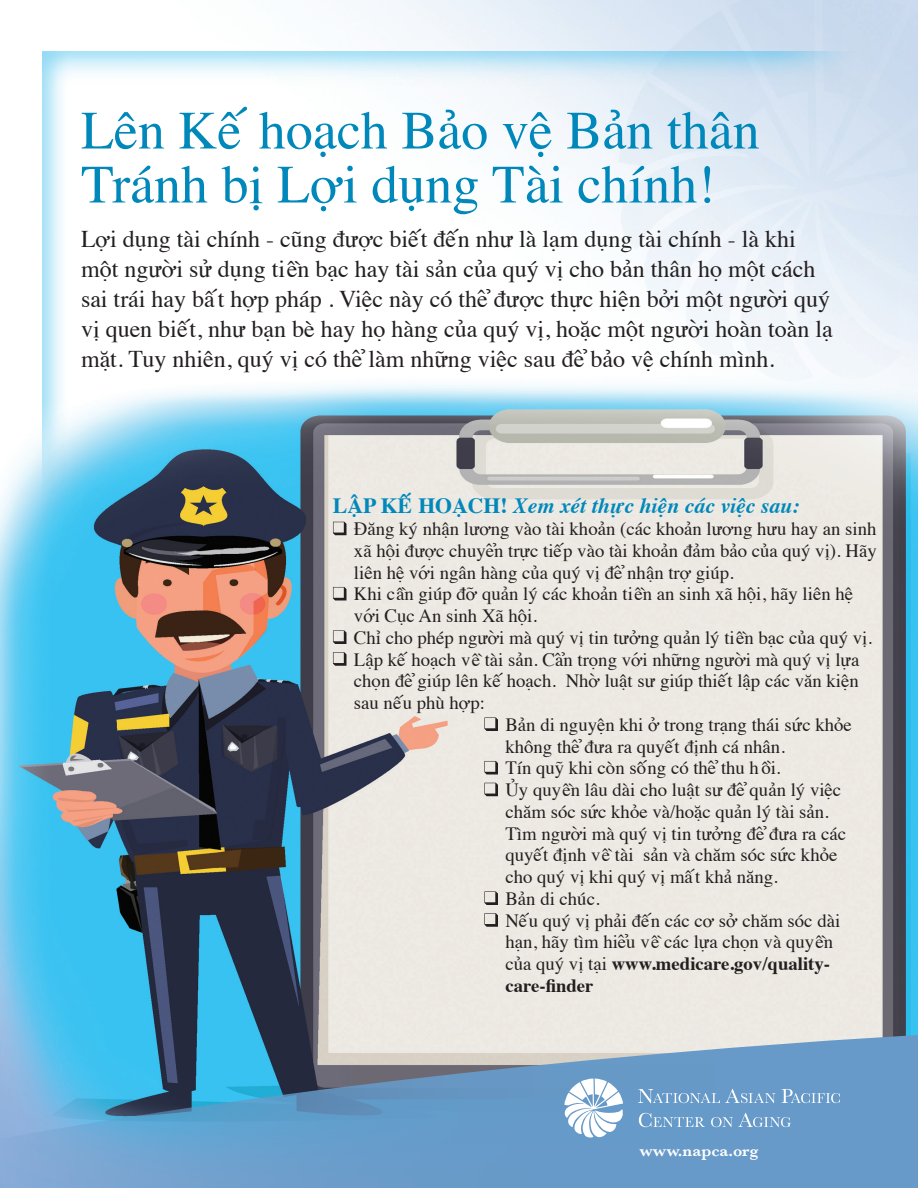
<style>
.page{position:relative;width:918px;height:1188px;background:#fff}
.page>*{position:absolute;margin:0;border:0;box-sizing:border-box;transform-origin:0 0}
.t1{font:54px/54px "Times";color:#08b}
.t2{font:24px/30px "Times";color:#231f20}
.t3{font:italic 700 21.75px "Times";color:#08b}
.t4{font:18.75px/21.8px "Times";color:#231f20}
.t5{font:600 16.5px "Baskerville";color:#fff}
.s1{font-style:normal}
.s2{font-weight:700}
</style>
<div class="page">
<img style="left:0;top:0;width:918px;height:1034px">
<div style="left:861px;top:313px;width:57px;height:69px;background:#eff4fa"></div>
<svg style="left:618px;top:0;width:300px;height:313px;background:#d2e0f0"></svg>
<svg style="left:0;top:1034px;width:918px;height:154px;background:#6ea1c8"></svg>
<svg style="left:564px;top:1079px;width:60px;height:59px"></svg>
<svg style="left:638px;top:1089px;width:138px;height:14px;background:#80aad0"></svg>
<svg style="left:782px;top:1089px;width:58px;height:14px"></svg>
<svg style="left:639px;top:1113px;width:66px;height:14px"></svg>
<svg style="left:711px;top:1113px;width:80px;height:14px"></svg>
<img style="left:42px;top:52px;width:819px;height:449px">
<svg style="left:333px;top:522px;width:14px;height:13px"></svg>
<svg style="left:333px;top:587px;width:14px;height:13px"></svg>
<svg style="left:333px;top:630px;width:14px;height:14px"></svg>
<svg style="left:333px;top:652px;width:14px;height:14px"></svg>
<svg style="left:484px;top:717px;width:14px;height:14px"></svg>
<svg style="left:484px;top:761px;width:14px;height:13px"></svg>
<svg style="left:484px;top:783px;width:14px;height:13px"></svg>
<svg style="left:484px;top:891px;width:14px;height:14px"></svg>
<svg style="left:484px;top:913px;width:14px;height:14px"></svg>
<p class="t1" style="left:81px;top:99px;width:680px">Lên Kế hoạch Bảo vệ Bản thân<br>Tránh bị Lợi dụng Tài chính!</p>
<p class="t2" style="left:81px;top:222px;width:753px">Lợi dụng tài chính - cũng được biết đến như là lạm dụng tài chính - là khi một người sử dụng tiền bạc hay tài sản của quý vị cho bản thân họ một cách sai trái hay bất hợp pháp . Việc này có thể được thực hiện bởi một người quý vị quen biết, như bạn bè hay họ hàng của quý vị, hoặc một người hoàn toàn lạ mặt. Tuy nhiên, quý vị có thể làm những việc sau để bảo vệ chính mình.</p>
<p class="t3" style="left:333px;top:486px;width:468px"><span class="s1">LẬP KẾ HOẠCH!</span> Xem xét thực hiện các việc sau:</p>
<p class="t4" style="left:354px;top:516px;width:524px;text-align:justify">Đăng ký nhận lương vào tài khoản (các khoản lương hưu hay an sinh xã hội được chuyển trực tiếp vào tài khoản đảm bảo của quý vị). Hãy liên hệ với ngân hàng của quý vị để nhận trợ giúp.</p>
<p class="t4" style="left:354px;top:582px;width:501px">Khi cần giúp đỡ quản lý các khoản tiền an sinh xã hội, hãy liên hệ với Cục An sinh Xã hội.</p>
<p class="t4" style="left:354px;top:625px;width:520px">Chỉ cho phép người mà quý vị tin tưởng quản lý tiền bạc của quý vị.</p>
<p class="t4" style="left:354px;top:647px;width:507px;text-align:justify">Lập kế hoạch về tài sản. Cẩn trọng với những người mà quý vị lựa chọn để giúp lên kế hoạch. Nhờ luật sư giúp thiết lập các văn kiện sau nếu phù hợp:</p>
<p class="t4" style="left:505px;top:712px;width:348px">Bản di nguyện khi ở trong trạng thái sức khỏe không thể đưa ra quyết định cá nhân.</p>
<p class="t4" style="left:505px;top:756px;width:277px">Tín quỹ khi còn sống có thể thu hồi.</p>
<p class="t4" style="left:505px;top:777px;width:342px">Ủy quyền lâu dài cho luật sư để quản lý việc chăm sóc sức khỏe và/hoặc quản lý tài sản.<br>Tìm người mà quý vị tin tưởng để đưa ra các quyết định về tài sản và chăm sóc sức khỏe cho quý vị khi quý vị mất khả năng.</p>
<p class="t4" style="left:505px;top:886px;width:96px">Bản di chúc.</p>
<p class="t4" style="left:505px;top:908px;width:336px">Nếu quý vị phải đến các cơ sở chăm sóc dài hạn, hãy tìm hiểu về các lựa chọn và quyền của quý vị tại <span class="s2">www.medicare.gov/quality&shy;care-finder</span></p>
<p class="t5" style="left:640px;top:1141px;width:120px">www.napca.org</p>
</div>
